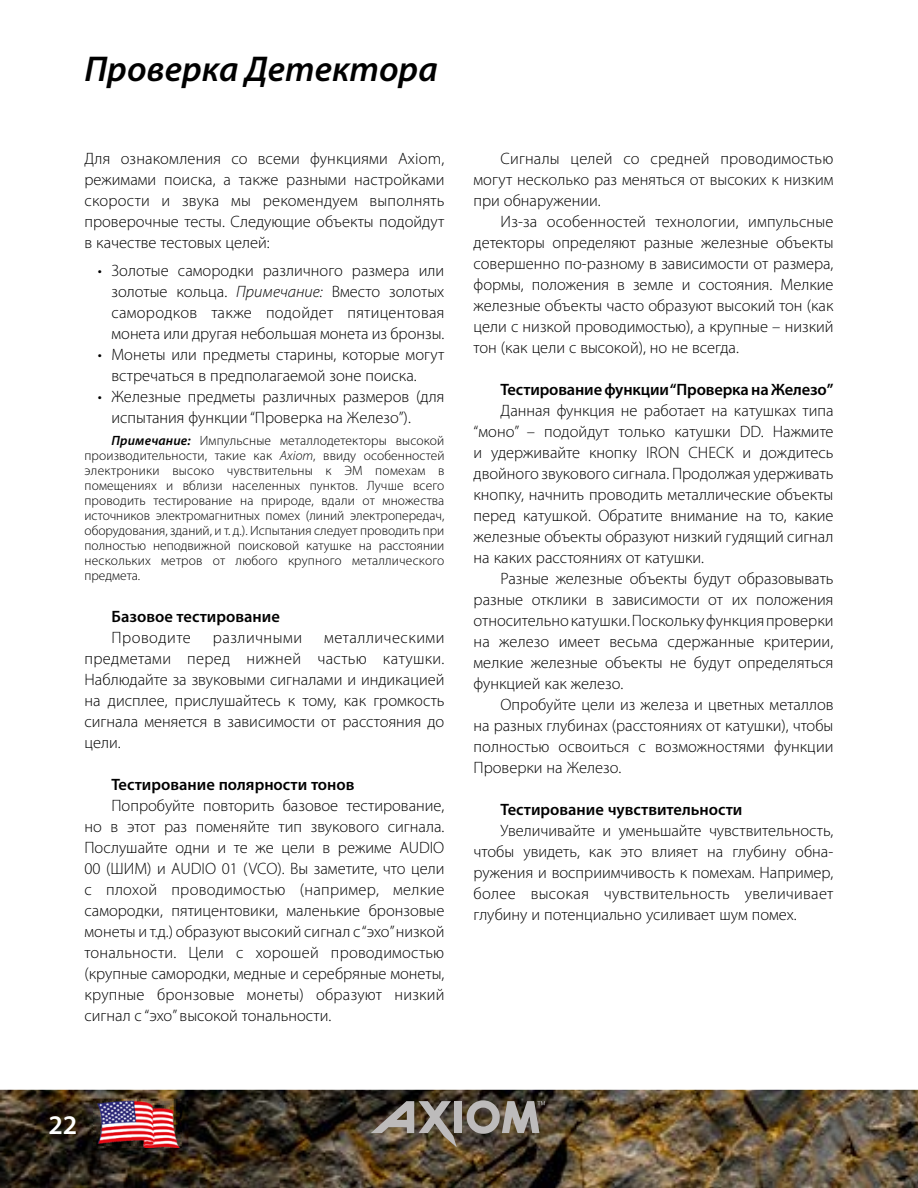
<style>
.page{position:relative;width:918px;height:1188px;background:#fff}
.page>*{position:absolute;margin:0;border:0;box-sizing:border-box;transform-origin:0 0}
.t1{font:italic 600 36px "Myriad Pro";color:#000}
.t2{font:600 27px "Myriad Pro";color:#fff}
.t3{font:300 16.5px/21px "Myriad Pro";color:#000;text-align:justify}
.t4{font:600 16.5px "Myriad Pro";color:#000}
.t5{font:300 16.5px "Myriad Pro";letter-spacing:.03em;color:#000}
.t6{font:300 13.5px/15px "Myriad Pro";letter-spacing:.015em;color:#000;text-align:justify}
.s1{font-style:italic}
.s2{font-weight:600;font-style:italic}
</style>
<div class="page">
<img style="left:0;top:1090px;width:918px;height:98px">
<img style="left:93px;top:1100px;width:89px;height:48px">
<div style="left:455px;top:1101px;width:7px;height:32px;background:#bdbbbb"></div>
<svg style="left:371px;top:1101px;width:86px;height:46px"></svg>
<svg style="left:467px;top:1100px;width:78px;height:34px"></svg>
<h1 class="t1" style="left:84px;top:46px;width:355px">Проверка Детектора</h1>
<p class="t3" style="left:84px;top:148px;width:361px">Для ознакомления со всеми функциями Axiom, режимами поиска, а также разными настройками скорости и звука мы рекомендуем выполнять проверочные тесты. Следующие объекты подойдут в качестве тестовых целей:</p>
<p class="t3" style="left:111px;top:260px;width:335px;text-indent:-13px">• Золотые самородки различного размера или золотые кольца. <span class="s1">Примечание:</span> Вместо золотых самородков также подойдет пятицентовая монета или другая небольшая монета из бронзы.</p>
<p class="t3" style="left:111px;top:344px;width:334px;text-indent:-13px">• Монеты или предметы старины, которые могут встречаться в предполагаемой зоне поиска.</p>
<p class="t3" style="left:111px;top:386px;width:334px;text-indent:-13px">• Железные предметы различных размеров (для испытания функции “Проверка на Железо”).</p>
<p class="t6" style="left:84px;top:432px;width:362px;text-indent:27px"><span class="s2">Примечание:</span> Импульсные металлодетекторы высокой производительности, такие как <span class="s1">Axiom</span>, ввиду особенностей электроники высоко чувствительны к ЭМ помехам в помещениях и вблизи населенных пунктов. Лучше всего проводить тестирование на природе, вдали от множества источников электромагнитных помех (линий электропередач, оборудования, зданий, и т. д.). Испытания следует проводить при полностью неподвижной поисковой катушке на расстоянии нескольких метров от любого крупного металлического предмета.</p>
<p class="t4" style="left:111px;top:606px;width:170px">Базовое тестирование</p>
<p class="t5" style="left:111px;top:627px;width:81px">Проводите</p>
<p class="t5" style="left:213px;top:627px;width:91px">различными</p>
<p class="t3" style="left:85px;top:626px;width:362px;text-indent:240px">металлическими предметами перед нижней частью катушки.<br>Наблюдайте за звуковыми сигналами и индикацией на дисплее, прислушайтесь к тому, как громкость сигнала меняется в зависимости от расстояния до цели.</p>
<p class="t4" style="left:111px;top:774px;width:245px">Тестирование полярности тонов</p>
<p class="t3" style="left:85px;top:794px;width:362px;text-indent:27px">Попробуйте повторить базовое тестирование, но в этот раз поменяйте тип звукового сигнала.<br>Послушайте одни и те же цели в режиме AUDIO 00 (ШИМ) и AUDIO 01 (VCO). Вы заметите, что цели с плохой проводимостью (например, мелкие самородки, пятицентовики, маленькие бронзовые монеты и т.д.) образуют высокий сигнал с “эхо” низкой тональности. Цели с хорошей проводимостью (крупные самородки, медные и серебряные монеты, крупные бронзовые монеты) образуют низкий сигнал с “эхо” высокой тональности.</p>
<p class="t3" style="left:474px;top:148px;width:361px;text-indent:27px">Сигналы целей со средней проводимостью могут несколько раз меняться от высоких к низким при обнаружении.</p>
<p class="t3" style="left:474px;top:211px;width:361px;text-indent:27px">Из-за особенностей технологии, импульсные детекторы определяют разные железные объекты совершенно по-разному в зависимости от размера, формы, положения в земле и состояния. Мелкие железные объекты часто образуют высокий тон (как цели с низкой проводимостью), а крупные – низкий тон (как цели с высокой), но не всегда.</p>
<p class="t4" style="left:501px;top:379px;width:334px">Тестирование функции “Проверка на Железо”</p>
<p class="t3" style="left:474px;top:400px;width:362px;text-indent:27px">Данная функция не работает на катушках типа “моно” – подойдут только катушки DD. Нажмите и удерживайте кнопку IRON CHECK и дождитесь двойного звукового сигнала. Продолжая удерживать кнопку, начнить проводить металлические объекты перед катушкой. Обратите внимание на то, какие железные объекты образуют низкий гудящий сигнал на каких расстояниях от катушки.</p>
<p class="t3" style="left:474px;top:568px;width:361px;text-indent:27px">Разные железные объекты будут образовывать разные отклики в зависимости от их положения относительно катушки. Поскольку функция проверки на железо имеет весьма сдержанные критерии, мелкие железные объекты не будут определяться функцией как железо.</p>
<p class="t3" style="left:474px;top:694px;width:361px;text-indent:27px">Опробуйте цели из железа и цветных металлов на разных глубинах (расстояниях от катушки), чтобы полностью освоиться с возможностями функции Проверки на Железо.</p>
<p class="t4" style="left:501px;top:799px;width:243px">Тестирование чувствительности</p>
<p class="t3" style="left:474px;top:820px;width:361px;text-indent:27px">Увеличивайте и уменьшайте чувствительность, чтобы увидеть, как это влияет на глубину обна&shy;ружения и восприимчивость к помехам. Например, более высокая чувствительность увеличивает глубину и потенциально усиливает шум помех.</p>
<h2 class="t2" style="left:49px;top:1108px;width:30px">22</h2>
</div>
